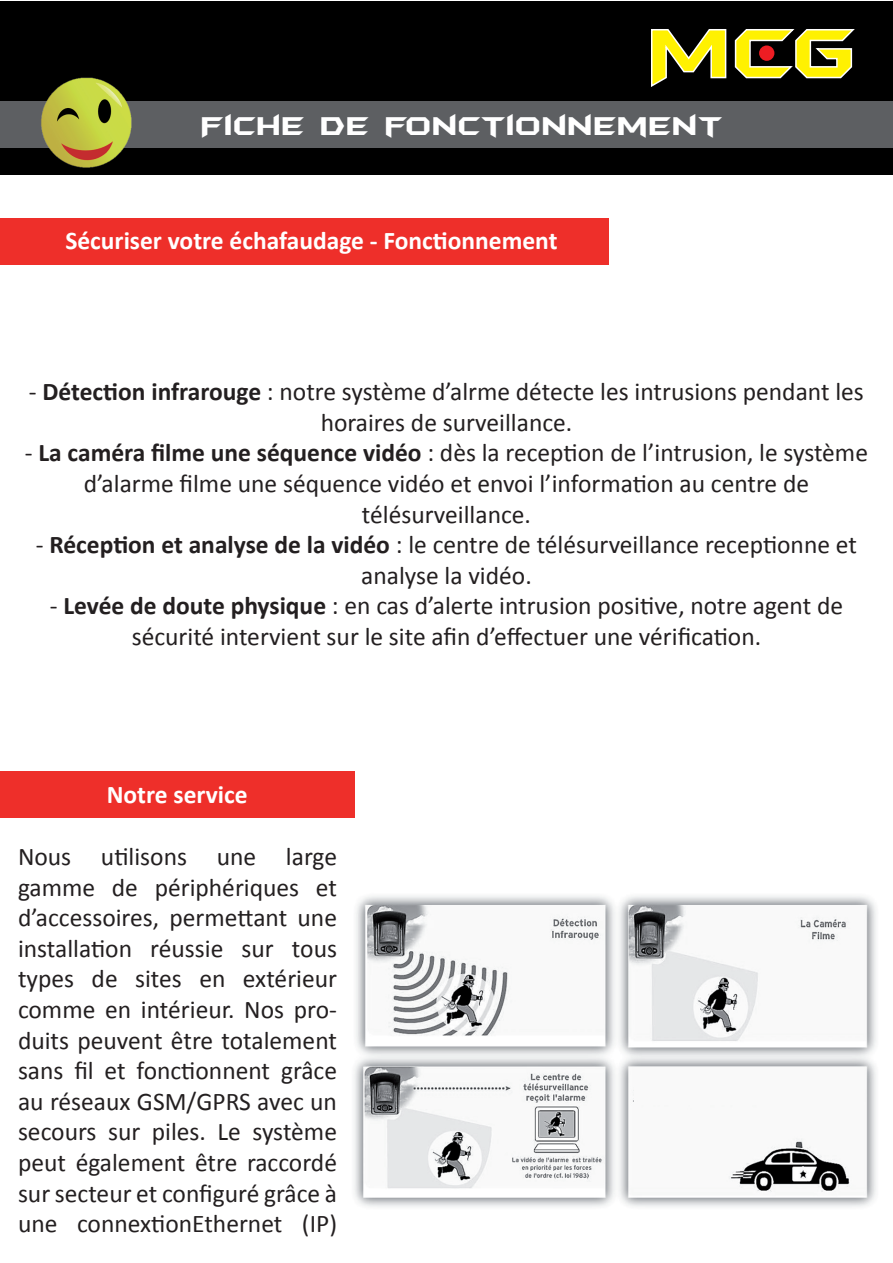
<style>
.page{position:relative;width:893px;height:1263px;background:#fff}
.page>*{position:absolute;margin:0;border:0;box-sizing:border-box;transform-origin:0 0}
.t1{font:81px "Batman Forever Alternate";color:#fff101}
.t2{font:30px "Batman Forever Alternate";letter-spacing:.03em;color:#fff}
.t3{font:25.5px/30.6px "Calibri";color:#231f20;text-align:center}
.t4{font:700 25.5px "Calibri";color:#fff}
.s1{font-weight:700}
</style>
<div class="page">
<div style="left:0;top:1px;width:893px;height:174px;background:#000"></div>
<div style="left:0;top:101px;width:893px;height:46px;background:#5d5f62"></div>
<img style="left:39px;top:77px;width:94px;height:91px">
<div style="left:0;top:218px;width:609px;height:46px;background:#ee2f2a"></div>
<svg style="left:651px;top:29px;width:76px;height:58px"></svg>
<svg style="left:734px;top:29px;width:121px;height:50px"></svg>
<div style="left:759px;top:45px;width:15px;height:16px;background:#ee1d23;border-radius:50%"></div>
<div style="left:0;top:771px;width:354px;height:47px;background:#ee2f2a"></div>
<img style="left:354px;top:896px;width:522px;height:311px">
<h1 class="t1" style="left:652px;top:13px;width:209px">MCG</h1>
<p class="t2" style="left:202px;top:111px;width:523px">Fiche de fonctionnement</p>
<p class="t4" style="left:65px;top:225px;width:494px">Sécuriser votre échafaudage - Fonctionnement</p>
<p class="t3" style="left:29px;top:376px;width:836px">- <span class="s1">Détection infrarouge</span> : notre système d’alrme détecte les intrusions pendant les horaires de surveillance.</p>
<p class="t3" style="left:25px;top:438px;width:845px">- <span class="s1">La caméra filme une séquence vidéo</span> : dès la reception de l’intrusion, le système d’alarme filme une séquence vidéo et envoi l’information au centre de télésurveillance.</p>
<p class="t3" style="left:36px;top:529px;width:823px">- <span class="s1">Réception et analyse de la vidéo</span> : le centre de télésurveillance receptionne et analyse la vidéo.</p>
<p class="t3" style="left:50px;top:591px;width:795px">- <span class="s1">Levée de doute physique</span> : en cas d’alerte intrusion positive, notre agent de sécurité intervient sur le site afin d’effectuer une vérification.</p>
<p class="t4" style="left:107px;top:778px;width:142px">Notre service</p>
<p class="t3" style="left:18px;top:841px;width:321px;text-align:justify">Nous utilisons une large gamme de périphériques et d’accessoires, permettant une installation réussie sur tous types de sites en extérieur comme en intérieur. Nos pro&shy;duits peuvent être totalement sans fil et fonctionnent grâce au réseaux GSM/GPRS avec un secours sur piles. Le système peut également être raccordé sur secteur et configuré grâce à une connextionEthernet (IP)</p>
</div>
